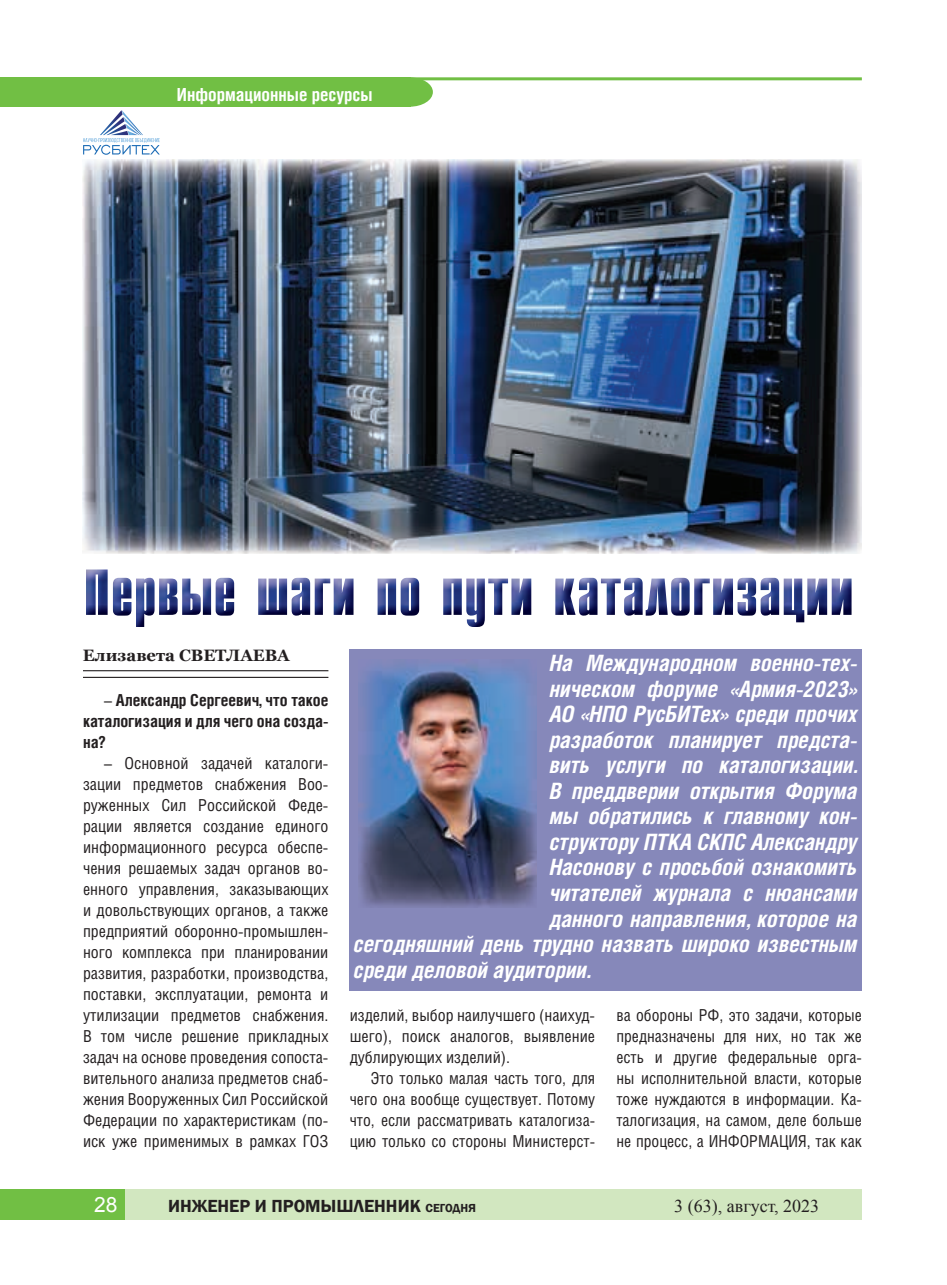
<style>
.page{position:relative;width:947px;height:1285px;background:#fff}
.page>*{position:absolute;margin:0;border:0;box-sizing:border-box;transform-origin:0 0}
.t1{font:italic 700 22.5px "Helios Cond";color:#fff}
.t2{font:21px "Arial";color:#fff}
.t3{font:600 18px "Franklin Gothic";color:#231f20}
.t4{font:700 18px "Helios Cond";color:#fff}
.t5{font:18px "Times New Roman";color:#231f20}
.t6{font:16.5px/21px "Helios Cond";color:#231f20;text-align:justify}
.t7{font:700 16.5px/21px "Helios Cond";color:#231f20;text-align:justify}
.t8{font:700 16.5px "Georgia";color:#231f20}
.s1{font-weight:400}
.s2{font-size:12px}
</style>
<div class="page">
<div style="left:125px;top:1188px;width:736px;height:31px;background:#d2e7c0"></div>
<div style="left:0;top:1188px;width:124px;height:31px;background:#71bf44"></div>
<div style="left:0;top:77px;width:410px;height:30px;background:#71bf44"></div>
<div style="left:386px;top:77px;width:46px;height:30px;background:#71bf44;border-radius:50%"></div>
<hr style="left:410px;top:77px;width:451px;height:3px;background:#71bf44">
<svg style="left:83px;top:110px;width:77px;height:45px"></svg>
<img style="left:83px;top:159px;width:778px;height:394px">
<img style="left:466px;top:578px;width:18px;height:49px">
<img style="left:136px;top:577px;width:18px;height:50px">
<img style="left:783px;top:578px;width:21px;height:44px">
<img style="left:760px;top:577px;width:18px;height:38px">
<img style="left:737px;top:577px;width:18px;height:38px">
<img style="left:671px;top:577px;width:18px;height:38px">
<img style="left:645px;top:578px;width:22px;height:37px">
<img style="left:624px;top:577px;width:18px;height:38px">
<img style="left:579px;top:577px;width:18px;height:38px">
<img style="left:400px;top:577px;width:19px;height:38px">
<img style="left:291px;top:577px;width:19px;height:38px">
<img style="left:217px;top:577px;width:16px;height:38px">
<img style="left:113px;top:577px;width:18px;height:38px">
<img style="left:831px;top:578px;width:20px;height:36px">
<img style="left:807px;top:578px;width:19px;height:36px">
<img style="left:694px;top:578px;width:38px;height:36px">
<img style="left:600px;top:578px;width:20px;height:36px">
<img style="left:555px;top:578px;width:20px;height:36px">
<img style="left:511px;top:578px;width:20px;height:36px">
<img style="left:488px;top:578px;width:20px;height:36px">
<img style="left:443px;top:578px;width:18px;height:36px">
<img style="left:377px;top:578px;width:19px;height:36px">
<img style="left:314px;top:578px;width:39px;height:36px">
<img style="left:203px;top:578px;width:84px;height:36px">
<img style="left:182px;top:578px;width:19px;height:36px">
<img style="left:159px;top:578px;width:18px;height:36px">
<img style="left:86px;top:569px;width:22px;height:45px">
<hr style="left:83px;top:670px;width:245px;height:1px;background:#231f20">
<hr style="left:83px;top:676px;width:245px;height:1px;background:#231f20">
<div style="left:349px;top:648px;width:512px;height:342px;background:#8688ba"></div>
<img style="left:358px;top:662px;width:178px;height:245px">
<p class="t4" style="left:177px;top:88px;width:197px">Информационные ресурсы</p>
<p class="t8" style="left:83px;top:646px;width:208px">Елизавета СВЕТЛАЕВА</p>
<h1 class="t1" style="left:549px;top:655px;width:309px">На Международном военно-тех-</h1>
<h1 class="t1" style="left:549px;top:680px;width:309px">ническом форуме «Армия-2023»</h1>
<h1 class="t1" style="left:549px;top:706px;width:309px">АО «НПО РусБИТех» среди прочих</h1>
<h1 class="t1" style="left:549px;top:731px;width:309px">разработок планирует предста-</h1>
<h1 class="t1" style="left:549px;top:757px;width:309px">вить услуги по каталогизации.</h1>
<h1 class="t1" style="left:549px;top:782px;width:309px">В преддверии открытия Форума</h1>
<h1 class="t1" style="left:549px;top:808px;width:309px">мы обратились к главному кон-</h1>
<h1 class="t1" style="left:549px;top:833px;width:309px">структору ПТКА СКПС Александру</h1>
<h1 class="t1" style="left:549px;top:859px;width:309px">Насонову с просьбой ознакомить</h1>
<h1 class="t1" style="left:549px;top:884px;width:309px">читателей журнала с нюансами</h1>
<h1 class="t1" style="left:549px;top:910px;width:309px">данного направления, которое на</h1>
<h1 class="t1" style="left:354px;top:935px;width:505px">сегодняшний день трудно назвать широко известным</h1>
<h1 class="t1" style="left:354px;top:961px;width:238px">среди деловой аудитории.</h1>
<p class="t7" style="left:83px;top:691px;width:247px;text-indent:21px"><span class="s1">–</span> Александр Сергеевич, что такое каталогизация и для чего она созда&shy;на?</p>
<p class="t6" style="left:83px;top:754px;width:247px;text-indent:21px">– Основной задачей каталоги&shy;зации предметов снабжения Воо&shy;руженных Сил Российской Феде&shy;рации является создание единого информационного ресурса обеспе&shy;чения решаемых задач органов во&shy;енного управления, заказывающих и довольствующих органов, а также предприятий оборонно-промышлен&shy;ного комплекса при планировании развития, разработки, производства, поставки, эксплуатации, ремонта и утилизации предметов снабжения.<br>В том числе решение прикладных задач на основе проведения сопоста&shy;вительного анализа предметов снаб&shy;жения Вооруженных Сил Российской Федерации по характеристикам (по&shy;иск уже применимых в рамках ГОЗ</p>
<p class="t6" style="left:616px;top:1006px;width:247px">ва обороны РФ, это задачи, которые предназначены для них, но так же есть и другие федеральные орга&shy;ны исполнительной власти, которые тоже нуждаются в информации. Ка&shy;талогизация, на самом, деле больше не процесс, а ИНФОРМАЦИЯ, так как</p>
<p class="t6" style="left:349px;top:1006px;width:247px">изделий, выбор наилучшего (наихуд&shy;шего), поиск аналогов, выявление дублирующих изделий).</p>
<p class="t6" style="left:349px;top:1069px;width:247px;text-indent:21px">Это только малая часть того, для чего она вообще существует. Потому что, если рассматривать каталогиза&shy;цию только со стороны Министерст-</p>
<p class="t2" style="left:94px;top:1190px;width:25px">28</p>
<p class="t3" style="left:168px;top:1195px;width:309px">ИНЖЕНЕР И ПРОМЫШЛЕННИК <span class="s2">СЕГОДНЯ</span></p>
<p class="t5" style="left:674px;top:1193px;width:146px">3 (63), август, 2023</p>
</div>
